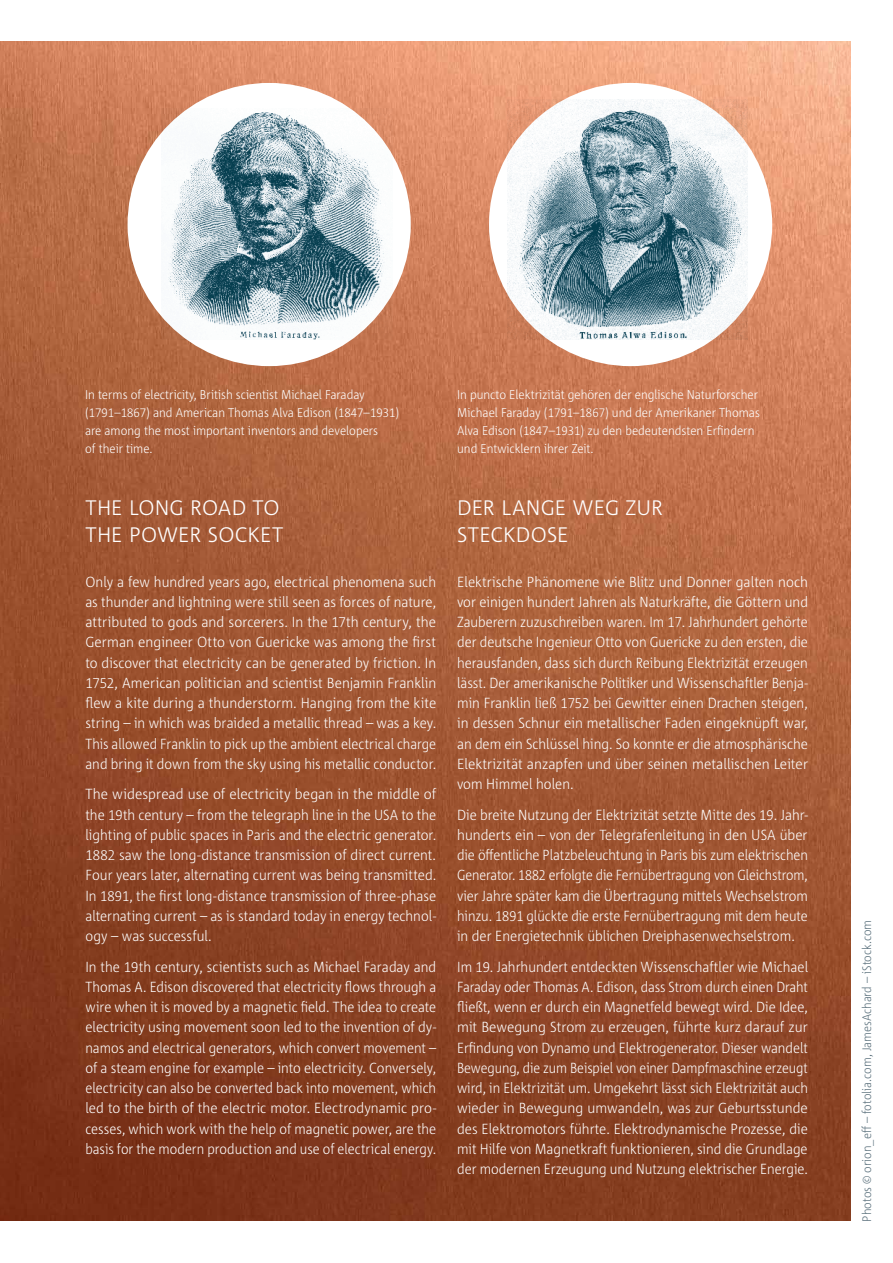
<style>
.page{position:relative;width:893px;height:1263px;background:#fff}
.page>*{position:absolute;margin:0;border:0;box-sizing:border-box;transform-origin:0 0}
.t1{font:300 21px/27px "Corpid E1 s";letter-spacing:-.025em;color:#fff}
.t2{font:300 14.7px/20.2px "Corpid E1 s S Cd";color:#fff;text-align:justify}
.t3{font:300 12.75px/18px "Corpid E1 s S Cd";color:#fff}
.t4{font:300 12.3px "Corpid E1 s S Cd";color:#596f7b}
</style>
<div class="page">
<img style="left:0;top:41px;width:850px;height:1179px">
<div style="left:489px;top:83px;width:283px;height:283px;background:#fff;border-radius:50%"></div>
<img style="left:508px;top:99px;width:239px;height:240px">
<div style="left:128px;top:83px;width:283px;height:283px;background:#fff;border-radius:50%"></div>
<img style="left:162px;top:109px;width:230px;height:230px">
<p class="t3" style="left:85px;top:385px;width:316px">In terms of electricity, British scientist Michael Faraday (1791–1867) and American Thomas Alva Edison (1847–1931) are among the most important inventors and developers<br>of their time.</p>
<p class="t3" style="left:457px;top:385px;width:304px">In puncto Elektrizität gehören der englische Naturforscher Michael Faraday (1791–1867) und der Amerikaner Thomas Alva Edison (1847–1931) zu den bedeutendsten Erfindern und Entwicklern ihrer Zeit.</p>
<h1 class="t1" style="left:85px;top:494px;width:200px">THE LONG ROAD TO<br>THE POWER SOCKET</h1>
<p class="t2" style="left:85px;top:571px;width:352px">Only a few hundred years ago, electrical phenomena such as thunder and lightning were still seen as forces of nature, attributed to gods and sorcerers. In the 17th century, the German engineer Otto von Guericke was among the first to discover that electricity can be generated by friction. In 1752, American politician and scientist Benjamin Franklin flew a kite during a thunderstorm. Hanging from the kite string – in which was braided a metallic thread – was a key.<br>This allowed Franklin to pick up the ambient electrical charge and bring it down from the sky using his metallic conductor.</p>
<p class="t2" style="left:85px;top:784px;width:352px">The widespread use of electricity began in the middle of the 19th century – from the telegraph line in the USA to the lighting of public spaces in Paris and the electric generator.<br>1882 saw the long-distance transmission of direct current.<br>Four years later, alternating current was being transmitted.<br>In 1891, the first long-distance transmission of three-phase alternating current – as is standard today in energy technol&shy;ogy – was successful.</p>
<p class="t2" style="left:85px;top:956px;width:352px">In the 19th century, scientists such as Michael Faraday and Thomas A. Edison discovered that electricity flows through a wire when it is moved by a magnetic field. The idea to create electricity using movement soon led to the invention of dy&shy;namos and electrical generators, which convert movement – of a steam engine for example – into electricity. Conversely, electricity can also be converted back into movement, which led to the birth of the electric motor. Electrodynamic pro&shy;cesses, which work with the help of magnetic power, are the basis for the modern production and use of electrical energy.</p>
<h1 class="t1" style="left:457px;top:494px;width:208px">DER LANGE WEG ZUR<br>STECKDOSE</h1>
<p class="t2" style="left:457px;top:571px;width:353px">Elektrische Phänomene wie Blitz und Donner galten noch vor einigen hundert Jahren als Naturkräfte, die Göttern und Zauberern zuzuschreiben waren. Im 17. Jahrhundert gehörte der deutsche Ingenieur Otto von Guericke zu den ersten, die herausfanden, dass sich durch Reibung Elektrizität erzeugen lässt. Der amerikanische Politiker und Wissenschaftler Benja&shy;min Franklin ließ 1752 bei Gewitter einen Drachen steigen, in dessen Schnur ein metallischer Faden eingeknüpft war, an dem ein Schlüssel hing. So konnte er die atmosphärische Elektrizität anzapfen und über seinen metallischen Leiter vom Himmel holen.</p>
<p class="t2" style="left:457px;top:804px;width:352px">Die breite Nutzung der Elektrizität setzte Mitte des 19. Jahr&shy;hunderts ein – von der Telegrafenleitung in den USA über die öffentliche Platzbeleuchtung in Paris bis zum elektrischen Generator. 1882 erfolgte die Fernübertragung von Gleichstrom, vier Jahre später kam die Übertragung mittels Wechselstrom hinzu. 1891 glückte die erste Fernübertragung mit dem heute in der Energietechnik üblichen Dreiphasenwechselstrom.</p>
<p class="t2" style="left:457px;top:956px;width:353px">Im 19. Jahrhundert entdeckten Wissenschaftler wie Michael Faraday oder Thomas A. Edison, dass Strom durch einen Draht fließt, wenn er durch ein Magnetfeld bewegt wird. Die Idee, mit Bewegung Strom zu erzeugen, führte kurz darauf zur Erfindung von Dynamo und Elektrogenerator. Dieser wandelt Bewegung, die zum Beispiel von einer Dampfmaschine erzeugt wird, in Elektrizität um. Umgekehrt lässt sich Elektrizität auch wieder in Bewegung umwandeln, was zur Geburtsstunde des Elektromotors führte. Elektrodynamische Prozesse, die mit Hilfe von Magnetkraft funktionieren, sind die Grundlage der modernen Erzeugung und Nutzung elektrischer Energie.</p>
<p class="t4" style="left:859px;top:1221px;width:303px;rotate:-90deg">Photos © orion_eff – fotolia.com, JamesAchard – iStock.com</p>
</div>
